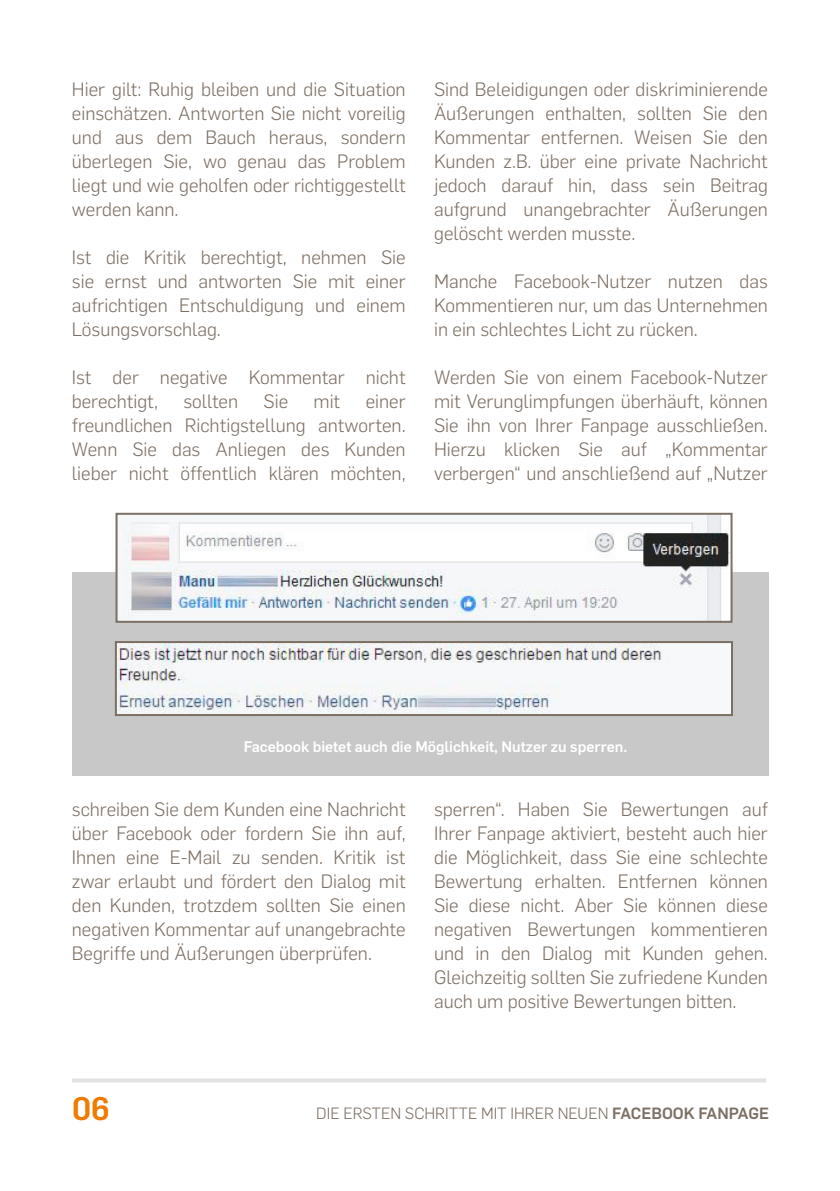
<style>
.page{position:relative;width:840px;height:1191px;background:#fff}
.page>*{position:absolute;margin:0;border:0;box-sizing:border-box;transform-origin:0 0}
.t1{font:500 32px "Flama";color:#ef7b00}
.t2{font:300 19px/24px "Flama";color:#7c6f63;text-align:justify}
.t3{font:300 16px "Flama";color:#7c6f63}
.t4{font:500 15px "Flama";color:#fff}
.s1{font-weight:500}
</style>
<div class="page">
<div style="left:72px;top:572px;width:695px;height:203px;background:#c9c8c8"></div>
<img style="left:118px;top:516px;width:611px;height:104px">
<div style="left:115px;top:513px;width:617px;height:110px;border:2px solid #7c6f63"></div>
<img style="left:118px;top:644px;width:611px;height:69px">
<div style="left:115px;top:641px;width:617px;height:75px;border:2px solid #7c6f63"></div>
<svg style="left:72px;top:1078px;width:693px;height:4px;fill:#e0e2e4"></svg>
<p class="t2" style="left:72px;top:76px;width:335px">Hier gilt: Ruhig bleiben und die Situation einschätzen. Antworten Sie nicht voreilig und aus dem Bauch heraus, sondern überlegen Sie, wo genau das Problem liegt und wie geholfen oder richtiggestellt werden kann.</p>
<p class="t2" style="left:72px;top:244px;width:335px">Ist die Kritik berechtigt, nehmen Sie sie ernst und antworten Sie mit einer aufrichtigen Entschuldigung und einem Lösungsvorschlag.</p>
<p class="t2" style="left:72px;top:364px;width:335px">Ist der negative Kommentar nicht berechtigt,</p>
<p class="t2" style="left:183px;top:388px;width:56px">sollten</p>
<p class="t2" style="left:263px;top:388px;width:26px">Sie</p>
<p class="t2" style="left:313px;top:388px;width:28px">mit</p>
<p class="t2" style="left:72px;top:388px;width:335px;text-indent:294px">einer freundlichen Richtigstellung antworten.<br>Wenn Sie das Anliegen des Kunden lieber nicht öffentlich klären möchten,</p>
<p class="t2" style="left:434px;top:76px;width:335px">Sind Beleidigungen oder diskriminierende Äußerungen enthalten, sollten Sie den Kommentar entfernen. Weisen Sie den Kunden z.B. über eine private Nachricht jedoch darauf hin, dass sein Beitrag aufgrund unangebrachter Äußerungen gelöscht werden musste.</p>
<p class="t2" style="left:434px;top:268px;width:335px">Manche Facebook-Nutzer nutzen das Kommentieren nur, um das Unternehmen in ein schlechtes Licht zu rücken.</p>
<p class="t2" style="left:434px;top:364px;width:335px">Werden Sie von einem Facebook-Nutzer mit Verunglimpfungen überhäuft, können Sie ihn von Ihrer Fanpage ausschließen.<br>Hierzu klicken Sie auf „Kommentar verbergen“ und anschließend auf „Nutzer</p>
<p class="t4" style="left:243px;top:735px;width:385px">Facebook bietet auch die Möglichkeit, Nutzer zu sperren.</p>
<p class="t2" style="left:72px;top:796px;width:335px">schreiben Sie dem Kunden eine Nachricht über Facebook oder fordern Sie ihn auf, Ihnen eine E-Mail zu senden. Kritik ist zwar erlaubt und fördert den Dialog mit den Kunden, trotzdem sollten Sie einen negativen Kommentar auf unangebrachte Begriffe und Äußerungen überprüfen.</p>
<p class="t2" style="left:434px;top:796px;width:335px">sperren“. Haben Sie Bewertungen auf Ihrer Fanpage aktiviert, besteht auch hier die Möglichkeit, dass Sie eine schlechte Bewertung erhalten. Entfernen können Sie diese nicht. Aber Sie können diese negativen Bewertungen kommentieren und in den Dialog mit Kunden gehen.<br>Gleichzeitig sollten Sie zufriedene Kunden auch um positive Bewertungen bitten.</p>
<h1 class="t1" style="left:72px;top:1084px;width:39px">06</h1>
<p class="t3" style="left:316px;top:1101px;width:454px">DIE ERSTEN SCHRITTE MIT IHRER NEUEN <span class="s1">FACEBOOK FANPAGE</span></p>
</div>
